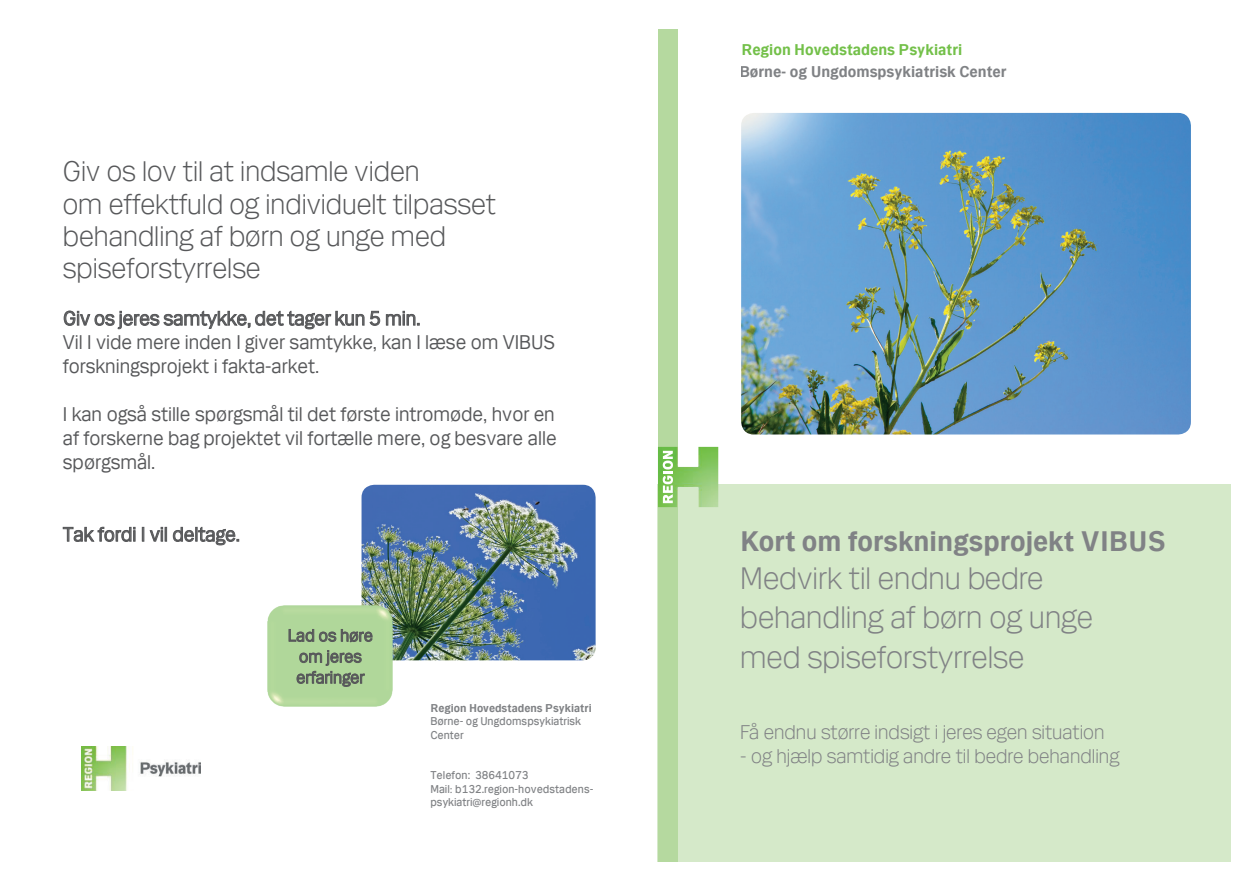
<style>
.page{position:relative;width:1259px;height:893px;background:#fff}
.page>*{position:absolute;margin:0;border:0;box-sizing:border-box;transform-origin:0 0}
.t1{font:300 33px/39.5px "Mari Office";color:#808285}
.t2{font:300 30px/32.1px "Mari Office";color:#57585a}
.t3{font:700 30px "Mari Office";color:#808285}
.t4{font:21px/24px "Mari Office";color:#57585a}
.t5{font:300 21px "Mari Office";color:#808285}
.t6{font:18px/21px "Mari Office";color:#57585a;text-align:center}
.t7{font:700 16.5px "Mari Office";color:#808285}
.t8{font:700 16.5px "Mari Office";color:#73c049}
.t9{font:12px/13.5px "Mari Office";color:#808285}
.t10{font:700 12px "Mari Office";color:#808285}
.s1{font-family:"Minion Pro"}
</style>
<div class="page">
<img style="left:361px;top:485px;width:234px;height:175px">
<div style="left:657px;top:484px;width:573px;height:377px;background:#d5e9c9"></div>
<div style="left:657px;top:28px;width:20px;height:456px;background:#b5d99f"></div>
<div style="left:657px;top:484px;width:20px;height:377px;background:#b5d99f"></div>
<img style="left:658px;top:447px;width:60px;height:60px">
<svg style="left:663px;top:451px;width:10px;height:52px"></svg>
<svg style="left:64px;top:310px;width:316px;height:20px"></svg>
<svg style="left:386px;top:311px;width:33px;height:15px"></svg>
<svg style="left:63px;top:527px;width:72px;height:15px"></svg>
<svg style="left:142px;top:527px;width:25px;height:15px"></svg>
<svg style="left:173px;top:527px;width:66px;height:19px"></svg>
<img style="left:82px;top:746px;width:119px;height:45px">
<img style="left:267px;top:605px;width:126px;height:102px">
<svg style="left:288px;top:629px;width:85px;height:14px"></svg>
<svg style="left:296px;top:650px;width:69px;height:37px;background:#94b086"></svg>
<img style="left:741px;top:113px;width:450px;height:321px">
<h2 class="t2" style="left:63px;top:155px;width:435px">Giv os lov til at indsamle viden<br>om effektfuld og individuelt tilpasset behandling af børn og unge med spiseforstyrrelse</h2>
<p class="t4" style="left:63px;top:306px;width:494px">Giv os jeres samtykke, det tager kun 5 min.<br>Vil I vide mere inden I giver samtykke, kan I læse om VIBUS forskningsprojekt i fakta-arket.</p>
<p class="t4" style="left:63px;top:402px;width:495px;text-align:justify">I kan også stille spørgsmål til det første intromøde, hvor en af forskerne bag projektet vil fortælle mere, og besvare alle spørgsmål.</p>
<p class="t4" style="left:63px;top:522px;width:178px">Tak fordi I vil deltage.</p>
<p class="t6" style="left:288px;top:624px;width:87px">Lad os høre om jeres erfaringer</p>
<p class="t10" style="left:430px;top:701px;width:163px">Region Hovedstadens Psykiatri</p>
<p class="t9" style="left:430px;top:714px;width:152px">Børne- og Ungdomspsykiatrisk<br>Center</p>
<p class="t9" style="left:430px;top:768px;width:164px">Telefon: 38641073<br>Mail<span class="s1">:</span> b132.region-hovedstadens&shy;psykiatri@regionh.dk</p>
<p class="t8" style="left:741px;top:40px;width:222px">Region Hovedstadens Psykiatri</p>
<p class="t7" style="left:720px;top:61px;width:288px">BøBørne- og Ungdomspsykiatrisk Center</p>
<h2 class="t3" style="left:740px;top:524px;width:427px">Kort om forskningsprojekt VIBUS</h2>
<h1 class="t1" style="left:740px;top:557px;width:354px">Medvirk til endnu bedre behandling af børn og unge med spiseforstyrrelse</h1>
<p class="t5" style="left:740px;top:720px;width:366px">Få endnu større indsigt i jeres egen situation</p>
<p class="t5" style="left:740px;top:744px;width:381px">- og hjælp samtidig andre til bedre behandling</p>
</div>
